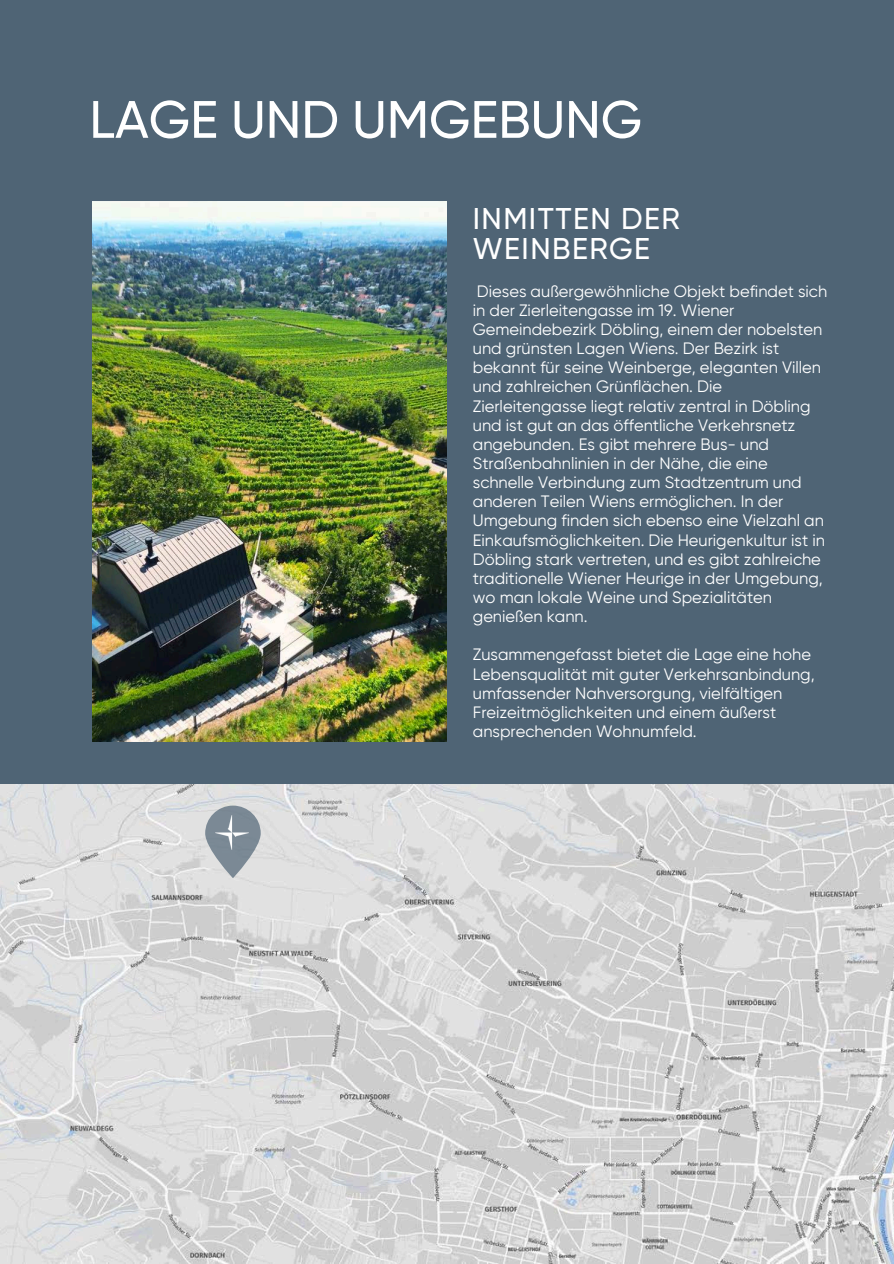
<style>
.page{position:relative;width:894px;height:1264px;background:#fff}
.page>*{position:absolute;margin:0;border:0;box-sizing:border-box;transform-origin:0 0}
.t1{font:500 52.5px "Gilroy";color:#fff}
.t2{font:500 30px/30.3px "Gilroy";letter-spacing:.05em;color:#fff}
.t3{font:16.5px/19.2px "Gilroy";color:#fff}
</style>
<div class="page">
<div style="left:0;top:0;width:893px;height:1263px;background:#4f6475"></div>
<img style="left:93px;top:201px;width:353px;height:540px">
<img style="left:0;top:785px;width:893px;height:478px">
<svg style="left:205px;top:805px;width:56px;height:73px;background:#9aa4ac"></svg>
<img style="left:216px;top:815px;width:34px;height:34px">
<p class="t1" style="left:89px;top:89px;width:554px">LAGE UND UMGEBUNG</p>
<p class="t2" style="left:472px;top:204px;width:208px">INMITTEN DER<br>WEINBERGE</p>
<h2 class="t3" style="left:472px;top:281px;width:356px">Dieses außergewöhnliche Objekt befindet sich in der Zierleitengasse im 19. Wiener Gemeindebezirk Döbling, einem der nobelsten und grünsten Lagen Wiens. Der Bezirk ist bekannt für seine Weinberge, eleganten Villen und zahlreichen Grünflächen. Die Zierleitengasse liegt relativ zentral in Döbling und ist gut an das öffentliche Verkehrsnetz angebunden. Es gibt mehrere Bus- und Straßenbahnlinien in der Nähe, die eine schnelle Verbindung zum Stadtzentrum und anderen Teilen Wiens ermöglichen. In der Umgebung finden sich ebenso eine Vielzahl an Einkaufsmöglichkeiten. Die Heurigenkultur ist in Döbling stark vertreten, und es gibt zahlreiche traditionelle Wiener Heurige in der Umgebung, wo man lokale Weine und Spezialitäten genießen kann.</h2>
<p class="t3" style="left:472px;top:645px;width:343px">Zusammengefasst bietet die Lage eine hohe Lebensqualität mit guter Verkehrsanbindung, umfassender Nahversorgung, vielfältigen Freizeitmöglichkeiten und einem äußerst ansprechenden Wohnumfeld.</p>
</div>
